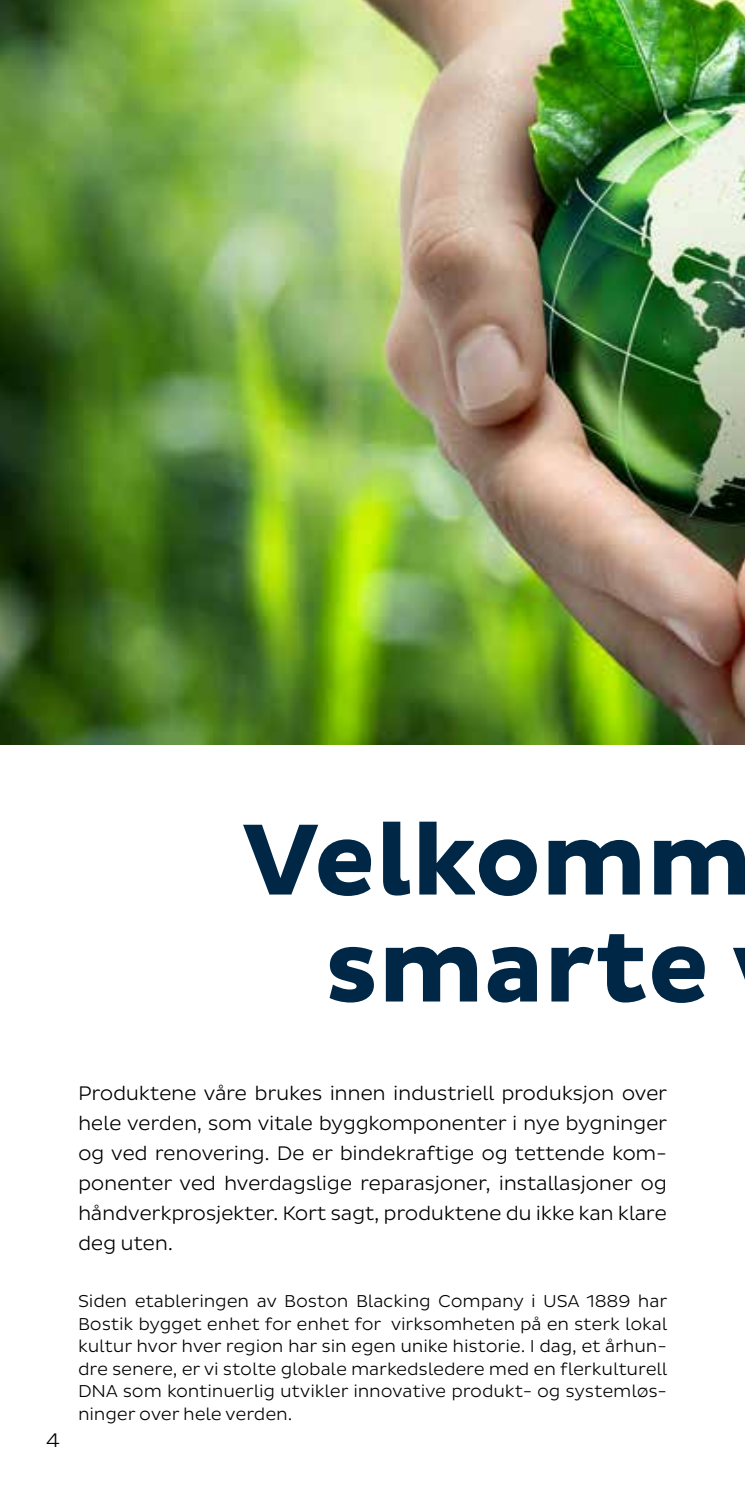
<style>
.page{position:relative;width:745px;height:1489px;background:#fff}
.page>*{position:absolute;margin:0;border:0;box-sizing:border-box;transform-origin:0 0}
.t1{font:700 102.5px/107px "Bostik";color:#002846;text-align:center}
.t2{font:300 20px/30px "Bostik";letter-spacing:-.02em;color:#000;text-align:justify}
.t3{font:300 17.5px/22.5px "Bostik";letter-spacing:-.01em;color:#000;text-align:justify}
</style>
<div class="page">
<img style="left:0;top:0;width:744px;height:744px">
<h1 class="t1" style="left:242px;top:809px;width:511px">Velkomm smarte</h1>
<p class="t2" style="left:46px;top:1425px;width:15px">4</p>
<p class="t2" style="left:78px;top:1077px;width:590px">Produktene våre brukes innen industriell produksjon over hele verden, som vitale byggkomponenter i nye bygninger og ved renovering. De er bindekraftige og tettende kom&shy;ponenter ved hverdagslige reparasjoner, installasjoner og håndverkprosjekter. Kort sagt, produktene du ikke kan klare deg uten.</p>
<p class="t3" style="left:78px;top:1289px;width:590px">Siden etableringen av Boston Blacking Company i USA 1889 har Bostik bygget enhet for enhet for virksomheten på en sterk lokal kultur hvor hver region har sin egen unike historie. I dag, et århun&shy;dre senere, er vi stolte globale markedsledere med en flerkulturell DNA som kontinuerlig utvikler innovative produkt- og systemløs&shy;ninger over hele verden.</p>
</div>
